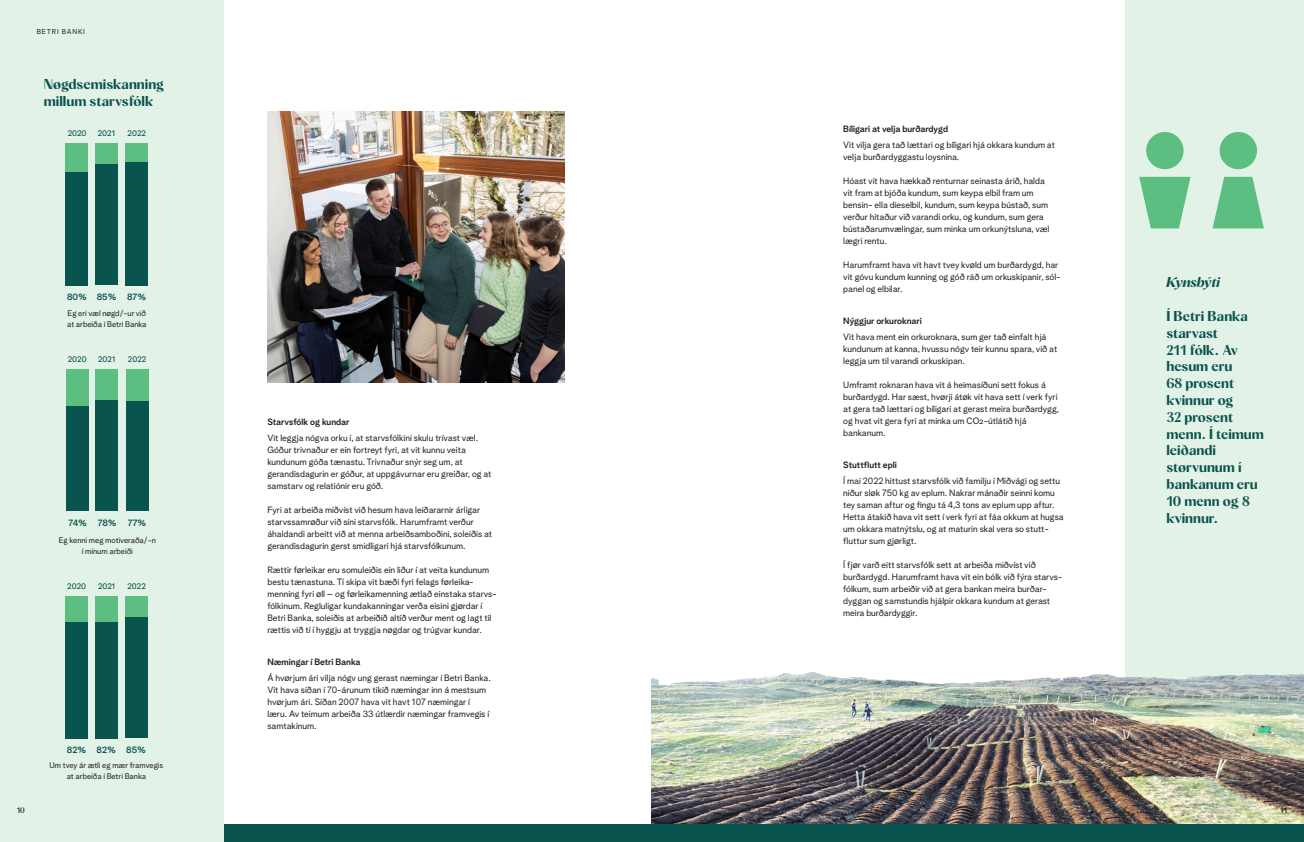
<style>
.page{position:relative;width:1304px;height:842px;background:#fff}
.page>*{position:absolute;margin:0;border:0;box-sizing:border-box;transform-origin:0 0}
.t1{font:14px/16.8px "Albra Sans Semi";color:#0a544f}
.t2{font:italic 14px "Albra Sans Semi";color:#0a544f}
.Breyð{font:9px/12px "Albra Grotesk";color:#231f20}
.Undiryvirskrift{font:9px "Albra Grotesk Semi";color:#231f20}
.t3{font:9px "Albra Grotesk Semi";color:#0a544f}
.Breyð-2{font:8px/11px "Albra Grotesk";color:#231f20;text-align:center}
.Breyð-3{font:500 8px "Albra Grotesk";color:#0a544f}
.t4{font:8px "Albra Sans Medium";color:#231f20}
.Breadcrume{font:7px "Albra Grotesk";letter-spacing:.11em;color:#231f20}
</style>
<div class="page">
<div style="left:1126px;top:0;width:178px;height:842px;background:#e3f2e7"></div>
<img style="left:652px;top:661px;width:652px;height:164px">
<div style="left:0;top:825px;width:1304px;height:17px;background:#0a544f"></div>
<div style="left:0;top:0;width:223px;height:842px;background:#e3f2e7"></div>
<div style="left:65px;top:143px;width:23px;height:142px;background:#5cbe81"></div>
<div style="left:95px;top:143px;width:23px;height:142px;background:#5cbe81"></div>
<div style="left:125px;top:143px;width:23px;height:142px;background:#5cbe81"></div>
<div style="left:66px;top:172px;width:22px;height:113px;background:#0a544f"></div>
<div style="left:95px;top:165px;width:23px;height:120px;background:#0a544f"></div>
<div style="left:125px;top:162px;width:23px;height:123px;background:#0a544f"></div>
<div style="left:66px;top:369px;width:23px;height:141px;background:#5cbe81"></div>
<div style="left:95px;top:369px;width:23px;height:141px;background:#5cbe81"></div>
<div style="left:126px;top:369px;width:22px;height:141px;background:#5cbe81"></div>
<div style="left:66px;top:406px;width:23px;height:105px;background:#0a544f"></div>
<div style="left:95px;top:400px;width:23px;height:111px;background:#0a544f"></div>
<div style="left:126px;top:402px;width:22px;height:109px;background:#0a544f"></div>
<div style="left:65px;top:596px;width:23px;height:142px;background:#5cbe81"></div>
<div style="left:95px;top:596px;width:23px;height:142px;background:#5cbe81"></div>
<div style="left:125px;top:596px;width:23px;height:142px;background:#5cbe81"></div>
<div style="left:65px;top:622px;width:23px;height:116px;background:#0a544f"></div>
<div style="left:95px;top:622px;width:23px;height:116px;background:#0a544f"></div>
<div style="left:125px;top:618px;width:23px;height:120px;background:#0a544f"></div>
<div style="left:1220px;top:132px;width:37px;height:37px;background:#5cbe81;border-radius:50%"></div>
<div style="left:1146px;top:132px;width:38px;height:37px;background:#5cbe81;border-radius:50%"></div>
<svg style="left:1213px;top:177px;width:51px;height:51px"></svg>
<svg style="left:1139px;top:177px;width:51px;height:51px"></svg>
<img style="left:267px;top:112px;width:297px;height:271px">
<p class="Breadcrume" style="left:37px;top:26px;width:50px">BETRI BANKI</p>
<p class="t1" style="left:44px;top:75px;width:122px">Nøgdsemiskanning</p>
<p class="t1" style="left:44px;top:92px;width:111px">millum starvsfólk</p>
<p class="Breyð-3" style="left:68px;top:127px;width:20px">2020</p>
<p class="Breyð-3" style="left:98px;top:127px;width:19px">2021</p>
<p class="Breyð-3" style="left:128px;top:127px;width:20px">2022</p>
<p class="t3" style="left:67px;top:290px;width:22px">80%</p>
<p class="t3" style="left:97px;top:290px;width:21px">85%</p>
<p class="t3" style="left:127px;top:290px;width:21px">87%</p>
<p class="Breyð-2" style="left:67px;top:306px;width:81px;text-align:left">Eg eri væl nøgd/-ur við at arbeiða í Betri Banka</p>
<p class="Breyð-3" style="left:68px;top:353px;width:20px">2020</p>
<p class="Breyð-3" style="left:98px;top:353px;width:19px">2021</p>
<p class="Breyð-3" style="left:128px;top:353px;width:20px">2022</p>
<p class="t3" style="left:68px;top:516px;width:20px">74%</p>
<p class="t3" style="left:98px;top:516px;width:21px">78%</p>
<p class="t3" style="left:128px;top:516px;width:20px">77%</p>
<p class="Breyð-2" style="left:59px;top:534px;width:99px">Eg kenni meg motiveraða/-n í mínum arbeiði</p>
<p class="Breyð-3" style="left:67px;top:580px;width:20px">2020</p>
<p class="Breyð-3" style="left:98px;top:580px;width:19px">2021</p>
<p class="Breyð-3" style="left:127px;top:580px;width:20px">2022</p>
<p class="t3" style="left:67px;top:743px;width:21px">82%</p>
<p class="t3" style="left:97px;top:743px;width:21px">82%</p>
<p class="t3" style="left:126px;top:743px;width:21px">85%</p>
<p class="Breyð-2" style="left:49px;top:759px;width:115px">Um tvey ár ætli eg mær framvegis at arbeiða í Betri Banka</p>
<p class="Undiryvirskrift" style="left:267px;top:415px;width:84px">Starvsfólk og kundar</p>
<p class="Breyð" style="left:267px;top:431px;width:226px">Vit leggja nógva orku í, at starvsfólkini skulu trívast væl.<br>Góður trivnaður er ein fortreyt fyri, at vit kunnu veita kundunum góða tænastu. Trivnaður snýr seg um, at gerandisdagurin er góður, at uppgávurnar eru greiðar, og at samstarv og relatiónir eru góð.</p>
<p class="Breyð" style="left:267px;top:503px;width:226px">Fyri at arbeiða miðvíst við hesum hava leiðararnir árligar starvssamrøður við síni starvsfólk. Harumframt verður áhaldandi arbeitt við at menna arbeiðsamboðini, soleiðis at gerandisdagurin gerst smidligari hjá starvsfólkunum.</p>
<p class="Breyð" style="left:267px;top:563px;width:231px">Rættir førleikar eru somuleiðis ein liður í at veita kundunum bestu tænastuna. Tí skipa vit bæði fyri felags førleika&shy;menning fyri øll – og førleikamenning ætlað einstaka starvs&shy;fólkinum. Regluligar kundakanningar verða eisini gjørdar í Betri Banka, soleiðis at arbeiðið altíð verður ment og lagt til rættis við tí í hyggju at tryggja nøgdar og trúgvar kundar.</p>
<p class="Undiryvirskrift" style="left:267px;top:655px;width:95px">Næmingar í Betri Banka</p>
<p class="Breyð" style="left:267px;top:671px;width:225px">Á hvørjum ári vilja nógv ung gerast næmingar í Betri Banka.<br>Vit hava síðan í 70-árunum tikið næmingar inn á mestsum hvørjum ári. Síðan 2007 hava vit havt 107 næmingar í læru. Av teimum arbeiða 33 útlærdir næmingar framvegis í samtakinum.</p>
<p class="Undiryvirskrift" style="left:843px;top:122px;width:106px">Bíligari at velja burðardygd</p>
<p class="Breyð" style="left:843px;top:138px;width:213px">Vit vilja gera tað lættari og bíligari hjá okkara kundum at velja burðardyggastu loysnina.</p>
<p class="Breyð" style="left:843px;top:174px;width:208px">Hóast vit hava hækkað renturnar seinasta árið, halda vit fram at bjóða kundum, sum keypa elbil fram um bensin- ella dieselbil, kundum, sum keypa bústað, sum verður hitaður við varandi orku, og kundum, sum gera bústaðarumvælingar, sum minka um orkunýtsluna, væl lægri rentu.</p>
<p class="Breyð" style="left:843px;top:258px;width:219px">Harumframt hava vit havt tvey kvøld um burðardygd, har vit góvu kundum kunning og góð ráð um orkuskipanir, sól&shy;panel og elbilar.</p>
<p class="Undiryvirskrift" style="left:843px;top:314px;width:80px">Nýggjur orkuroknari</p>
<p class="Breyð" style="left:843px;top:330px;width:216px">Vit hava ment ein orkuroknara, sum ger tað einfalt hjá kundunum at kanna, hvussu nógv teir kunnu spara, við at leggja um til varandi orkuskipan.</p>
<p class="Breyð" style="left:843px;top:378px;width:217px">Umframt roknaran hava vit á heimasíðuni sett fokus á burðardygd. Har sæst, hvørji átøk vit hava sett í verk fyri at gera tað lættari og bíligari at gerast meira burðardygg, og hvat vit gera fyri at minka um CO2-útlátið hjá bankanum.</p>
<p class="Undiryvirskrift" style="left:843px;top:458px;width:55px">Stuttflutt epli</p>
<p class="Breyð" style="left:843px;top:474px;width:222px">Í mai 2022 hittust starvsfólk við familju í Miðvági og settu niður sløk 750 kg av eplum. Nakrar mánaðir seinni komu tey saman aftur og fingu tá 4,3 tons av eplum upp aftur.<br>Hetta átakið hava vit sett í verk fyri at fáa okkum at hugsa um okkara matnýtslu, og at maturin skal vera so stutt&shy;fluttur sum gjørligt.</p>
<p class="Breyð" style="left:843px;top:558px;width:221px">Í fjør varð eitt starvsfólk sett at arbeiða miðvíst við burðardygd. Harumframt hava vit ein bólk við fýra starvs&shy;fólkum, sum arbeiðir við at gera bankan meira burðar&shy;dyggan og samstundis hjálpir okkara kundum at gerast meira burðardyggir.</p>
<p class="t2" style="left:1166px;top:272px;width:55px">Kynsbýti</p>
<p class="t1" style="left:1166px;top:307px;width:99px">Í Betri Banka starvast<br>211 fólk. Av hesum eru<br>68 prosent kvinnur og<br>32 prosent menn. Í teimum leiðandi størvunum í bankanum eru<br>10 menn og 8 kvinnur.</p>
<p class="t4" style="left:17px;top:804px;width:10px">10</p>
<p class="t4" style="left:1280px;top:804px;width:9px">11</p>
</div>
